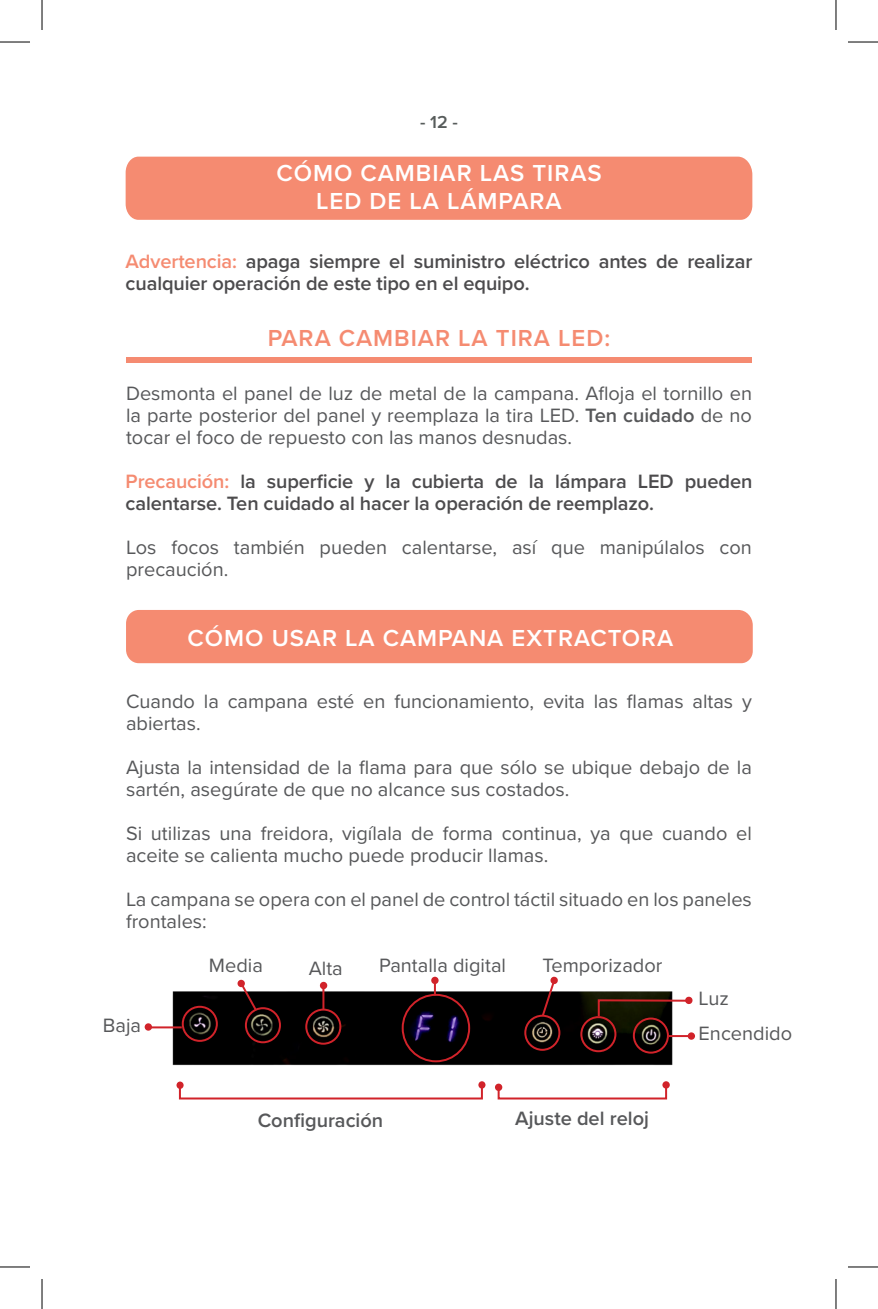
<style>
.page{position:relative;width:878px;height:1309px;background:#fff}
.page>*{position:absolute;margin:0;border:0;box-sizing:border-box;transform-origin:0 0}
.t1{font:600 24px "Proxima Nova";letter-spacing:.04em;color:#fff}
.t2{font:600 24px "Proxima Nova";letter-spacing:.04em;color:#f58b71}
.t3{font:20px/22px "Proxima Nova";color:#57585a}
.t4{font:600 20px/22px "Proxima Nova";letter-spacing:-.005em;color:#4c4b4d}
.t5{font:600 20px "Proxima Nova";color:#57585a}
.t6{font:600 18px "Proxima Nova A";color:#575c5b}
.s1{color:#f58b71}
.s2{font-weight:600}
</style>
<div class="page">
<img style="left:151px;top:977px;width:543px;height:89px">
<hr style="left:146px;top:1026px;width:36px;height:2px;background:#d1232a">
<div style="left:182px;top:1005px;width:36px;height:37px;border:2px solid #d1232a;border-radius:50%"></div>
<div style="left:245px;top:1007px;width:36px;height:36px;border:2px solid #d1232a;border-radius:50%"></div>
<div style="left:305px;top:1008px;width:36px;height:36px;border:2px solid #d1232a;border-radius:50%"></div>
<div style="left:524px;top:1014px;width:36px;height:36px;border:2px solid #d1232a;border-radius:50%"></div>
<div style="left:580px;top:1016px;width:36px;height:36px;border:2px solid #d1232a;border-radius:50%"></div>
<div style="left:633px;top:1017px;width:36px;height:36px;border:2px solid #d1232a;border-radius:50%"></div>
<div style="left:402px;top:994px;width:68px;height:68px;border:2px solid #d1232a;border-radius:50%"></div>
<svg style="left:238px;top:979px;width:21px;height:34px"></svg>
<svg style="left:237px;top:979px;width:8px;height:8px"></svg>
<div style="left:145px;top:1023px;width:7px;height:7px;background:#d1232a;border-radius:50%"></div>
<hr style="left:322px;top:985px;width:2px;height:24px;background:#d1232a">
<svg style="left:434px;top:984px;width:2px;height:11px"></svg>
<div style="left:320px;top:982px;width:7px;height:7px;background:#d1232a;border-radius:50%"></div>
<div style="left:431px;top:976px;width:7px;height:8px;background:#d1232a;border-radius:50%"></div>
<div style="left:478px;top:1081px;width:7px;height:7px;background:#d1232a;border-radius:50%"></div>
<svg style="left:176px;top:1081px;width:8px;height:8px"></svg>
<svg style="left:597px;top:996px;width:96px;height:22px"></svg>
<div style="left:687px;top:1032px;width:8px;height:7px;background:#d1232a;border-radius:50%"></div>
<svg style="left:540px;top:976px;width:18px;height:41px"></svg>
<svg style="left:669px;top:1035px;width:18px;height:2px"></svg>
<div style="left:662px;top:1081px;width:8px;height:7px;background:#d1232a;border-radius:50%"></div>
<div style="left:495px;top:1083px;width:7px;height:8px;background:#d1232a;border-radius:50%"></div>
<div style="left:497px;top:1084px;width:170px;height:15px;border:2px solid #d1232a"></div>
<div style="left:179px;top:1084px;width:304px;height:15px;border:2px solid #d1232a"></div>
<div style="left:126px;top:157px;width:626px;height:63px;background:#f58b71"></div>
<div style="left:126px;top:358px;width:626px;height:5px;background:#f58b71"></div>
<div style="left:126px;top:610px;width:627px;height:53px;background:#f58b71"></div>
<hr style="left:0;top:42px;width:30px;height:1px;background:#000">
<hr style="left:848px;top:42px;width:30px;height:1px;background:#000">
<hr style="left:0;top:1266px;width:30px;height:1px;background:#000">
<hr style="left:848px;top:1266px;width:30px;height:1px;background:#000">
<hr style="left:42px;top:0;width:1px;height:30px;background:#000">
<hr style="left:42px;top:1279px;width:1px;height:30px;background:#000">
<hr style="left:835px;top:0;width:1px;height:30px;background:#000">
<hr style="left:835px;top:1279px;width:1px;height:30px;background:#000">
<p class="t6" style="left:420px;top:112px;width:39px">- 12 -</p>
<p class="t1" style="left:276px;top:155px;width:327px">CÓMO CAMBIAR LAS TIRAS</p>
<p class="t1" style="left:316px;top:183px;width:247px">LED DE LA LÁMPARA</p>
<p class="t4" style="left:126px;top:250px;width:628px"><span class="s1">Advertencia:</span> apaga siempre el suministro eléctrico antes de realizar cualquier operación de este tipo en el equipo.</p>
<p class="t2" style="left:268px;top:320px;width:344px">PARA CAMBIAR LA TIRA LED:</p>
<p class="t3" style="left:126px;top:381px;width:627px;text-align:justify">Desmonta el panel de luz de metal de la campana. Afloja el tornillo en la parte posterior del panel y reemplaza la tira LED. <span class="s2">Ten cuidado</span> de no tocar el foco de repuesto con las manos desnudas.</p>
<p class="t4" style="left:126px;top:470px;width:628px"><span class="s1">Precaución:</span> la superficie y la cubierta de la lámpara LED pueden calentarse. Ten cuidado al hacer la operación de reemplazo.</p>
<p class="t3" style="left:126px;top:535px;width:627px">Los focos también pueden calentarse, así que manipúlalos con precaución.</p>
<p class="t1" style="left:188px;top:620px;width:487px">CÓMO USAR LA CAMPANA EXTRACTORA</p>
<p class="t3" style="left:126px;top:689px;width:627px">Cuando la campana esté en funcionamiento, evita las flamas altas y abiertas.</p>
<p class="t3" style="left:126px;top:755px;width:627px">Ajusta la intensidad de la flama para que sólo se ubique debajo de la sartén, asegúrate de que no alcance sus costados.</p>
<p class="t3" style="left:126px;top:821px;width:627px">Si utilizas una freidora, vigílala de forma continua, ya que cuando el aceite se calienta mucho puede producir llamas.</p>
<p class="t3" style="left:126px;top:887px;width:627px">La campana se opera con el panel de control táctil situado en los paneles frontales:</p>
<p class="t3" style="left:103px;top:1013px;width:40px">Baja</p>
<p class="t3" style="left:209px;top:953px;width:55px">Media</p>
<p class="t3" style="left:309px;top:956px;width:36px">Alta</p>
<p class="t3" style="left:379px;top:953px;width:128px">Pantalla digital</p>
<p class="t3" style="left:542px;top:953px;width:122px">Temporizador</p>
<p class="t5" style="left:258px;top:1105px;width:127px">Configuración</p>
<p class="t5" style="left:515px;top:1103px;width:135px">Ajuste del reloj</p>
<p class="t3" style="left:698px;top:986px;width:32px">Luz</p>
<p class="t3" style="left:698px;top:1022px;width:95px">Encendido</p>
</div>
